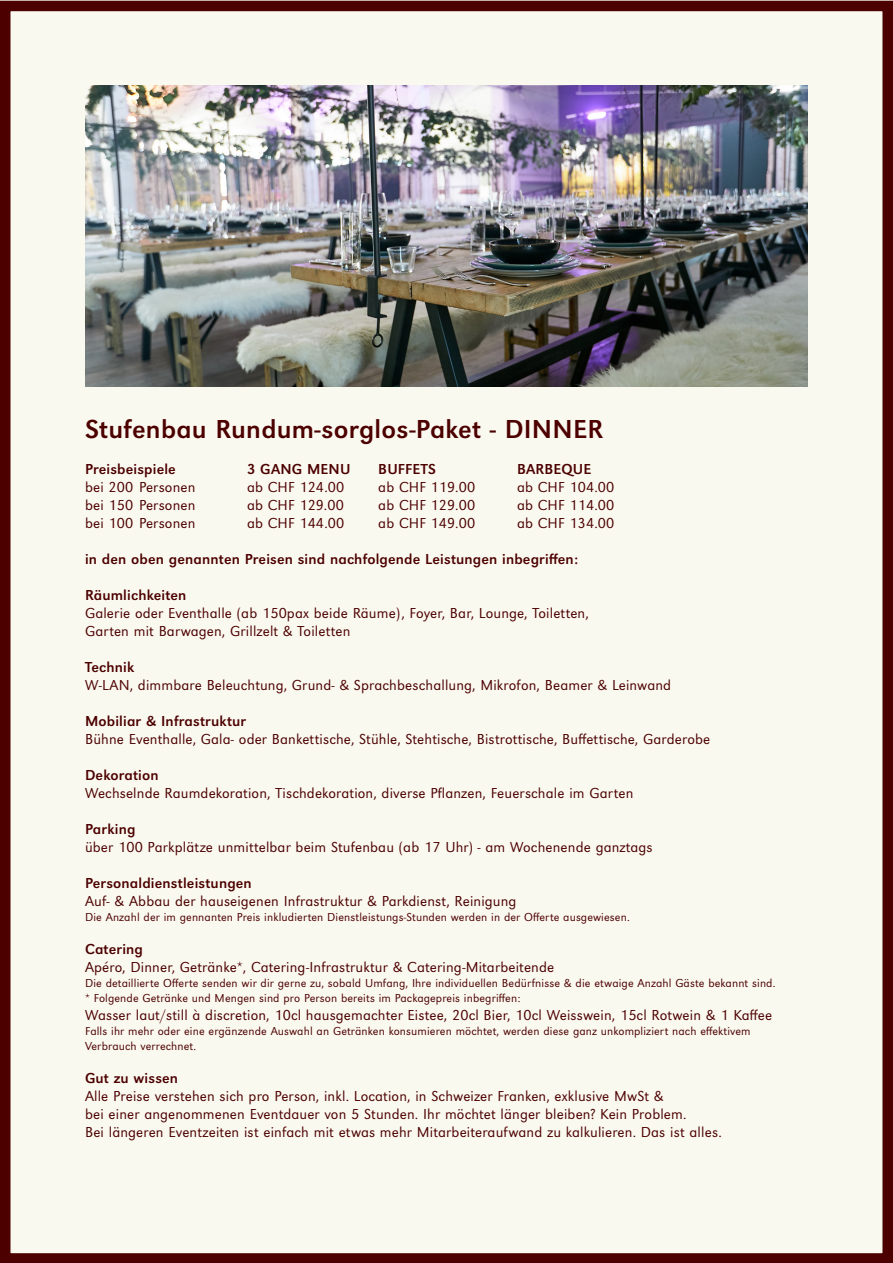
<style>
.page{position:relative;width:893px;height:1263px;background:#fff}
.page>*{position:absolute;margin:0;border:0;box-sizing:border-box;transform-origin:0 0}
.Untertitel{font:27px "URW Grotesk";letter-spacing:.01em;color:#4c0000}
.Untertitel-2{font:300 15px "URW Grotesk";letter-spacing:.01em;color:#4c0000}
.Untertitel-3{font:15px "URW Grotesk";letter-spacing:.01em;color:#4c0000}
.Untertitel-4{font:300 12px "URW Grotesk";letter-spacing:.01em;color:#4c0000}
</style>
<div class="page">
<div style="left:0;top:1px;width:893px;height:1262px;background:#faf9f0"></div>
<div style="left:0;top:1px;width:893px;height:1262px;border:10px solid #4c0000"></div>
<img style="left:85px;top:85px;width:723px;height:302px">
<p class="Untertitel" style="left:85px;top:414px;width:520px">Stufenbau Rundum-sorglos-Paket - DINNER</p>
<p class="Untertitel-3" style="left:85px;top:461px;width:92px">Preisbeispiele</p>
<p class="Untertitel-3" style="left:247px;top:461px;width:105px">3 GANG MENU</p>
<p class="Untertitel-3" style="left:378px;top:461px;width:59px">BUFFETS</p>
<p class="Untertitel-3" style="left:517px;top:461px;width:76px">BARBEQUE</p>
<p class="Untertitel-2" style="left:85px;top:479px;width:112px">bei 200 Personen</p>
<p class="Untertitel-2" style="left:247px;top:479px;width:99px">ab CHF 124.00</p>
<p class="Untertitel-2" style="left:378px;top:479px;width:98px">ab CHF 119.00</p>
<p class="Untertitel-2" style="left:517px;top:479px;width:99px">ab CHF 104.00</p>
<p class="Untertitel-2" style="left:85px;top:497px;width:112px">bei 150 Personen</p>
<p class="Untertitel-2" style="left:247px;top:497px;width:98px">ab CHF 129.00</p>
<p class="Untertitel-2" style="left:378px;top:497px;width:98px">ab CHF 129.00</p>
<p class="Untertitel-2" style="left:517px;top:497px;width:99px">ab CHF 114.00</p>
<p class="Untertitel-2" style="left:85px;top:515px;width:112px">bei 100 Personen</p>
<p class="Untertitel-2" style="left:247px;top:515px;width:99px">ab CHF 144.00</p>
<p class="Untertitel-2" style="left:378px;top:515px;width:98px">ab CHF 149.00</p>
<p class="Untertitel-2" style="left:517px;top:515px;width:99px">ab CHF 134.00</p>
<p class="Untertitel-3" style="left:85px;top:551px;width:495px">in den oben genannten Preisen sind nachfolgende Leistungen inbegriffen:</p>
<p class="Untertitel-3" style="left:85px;top:587px;width:103px">Räumlichkeiten</p>
<p class="Untertitel-2" style="left:85px;top:605px;width:505px">Galerie oder Eventhalle (ab 150pax beide Räume), Foyer, Bar, Lounge, Toiletten,</p>
<p class="Untertitel-2" style="left:85px;top:623px;width:267px">Garten mit Barwagen, Grillzelt &amp; Toiletten</p>
<p class="Untertitel-3" style="left:85px;top:659px;width:51px">Technik</p>
<p class="Untertitel-2" style="left:85px;top:677px;width:588px">W-LAN, dimmbare Beleuchtung, Grund- &amp; Sprachbeschallung, Mikrofon, Beamer &amp; Leinwand</p>
<p class="Untertitel-3" style="left:85px;top:713px;width:163px">Mobiliar &amp; Infrastruktur</p>
<p class="Untertitel-2" style="left:85px;top:731px;width:627px">Bühne Eventhalle, Gala- oder Bankettische, Stühle, Stehtische, Bistrottische, Buffettische, Garderobe</p>
<p class="Untertitel-3" style="left:85px;top:767px;width:75px">Dekoration</p>
<p class="Untertitel-2" style="left:85px;top:785px;width:550px">Wechselnde Raumdekoration, Tischdekoration, diverse Pflanzen, Feuerschale im Garten</p>
<p class="Untertitel-3" style="left:85px;top:821px;width:52px">Parking</p>
<p class="Untertitel-2" style="left:85px;top:839px;width:569px">über 100 Parkplätze unmittelbar beim Stufenbau (ab 17 Uhr) - am Wochenende ganztags</p>
<p class="Untertitel-3" style="left:85px;top:875px;width:168px">Personaldienstleistungen</p>
<p class="Untertitel-2" style="left:85px;top:893px;width:433px">Auf- &amp; Abbau der hauseigenen Infrastruktur &amp; Parkdienst, Reinigung</p>
<p class="Untertitel-4" style="left:85px;top:910px;width:546px">Die Anzahl der im gennanten Preis inkludierten Dienstleistungs-Stunden werden in der Offerte ausgewiesen.</p>
<p class="Untertitel-3" style="left:85px;top:941px;width:60px">Catering</p>
<p class="Untertitel-2" style="left:85px;top:959px;width:471px">Apéro, Dinner, Getränke*, Catering-Infrastruktur &amp; Catering-Mitarbeitende</p>
<p class="Untertitel-4" style="left:85px;top:976px;width:692px">Die detaillierte Offerte senden wir dir gerne zu, sobald Umfang, Ihre individuellen Bedürfnisse &amp; die etwaige Anzahl Gäste bekannt sind.</p>
<p class="Untertitel-4" style="left:85px;top:991px;width:437px">* Folgende Getränke und Mengen sind pro Person bereits im Packagepreis inbegriffen:</p>
<p class="Untertitel-2" style="left:85px;top:1007px;width:688px">Wasser laut/still à discretion, 10cl hausgemachter Eistee, 20cl Bier, 10cl Weisswein, 15cl Rotwein &amp; 1 Kaffee</p>
<p class="Untertitel-4" style="left:85px;top:1024px;width:667px">Falls ihr mehr oder eine ergänzende Auswahl an Getränken konsumieren möchtet, werden diese ganz unkompliziert nach effektivem</p>
<p class="Untertitel-4" style="left:85px;top:1039px;width:113px">Verbrauch verrechnet.</p>
<p class="Untertitel-3" style="left:85px;top:1070px;width:95px">Gut zu wissen</p>
<p class="Untertitel-2" style="left:85px;top:1088px;width:580px">Alle Preise verstehen sich pro Person, inkl. Location, in Schweizer Franken, exklusive MwSt &amp;</p>
<p class="Untertitel-2" style="left:85px;top:1106px;width:603px">bei einer angenommenen Eventdauer von 5 Stunden. Ihr möchtet länger bleiben? Kein Problem.</p>
<p class="Untertitel-2" style="left:85px;top:1124px;width:638px">Bei längeren Eventzeiten ist einfach mit etwas mehr Mitarbeiteraufwand zu kalkulieren. Das ist alles.</p>
</div>
